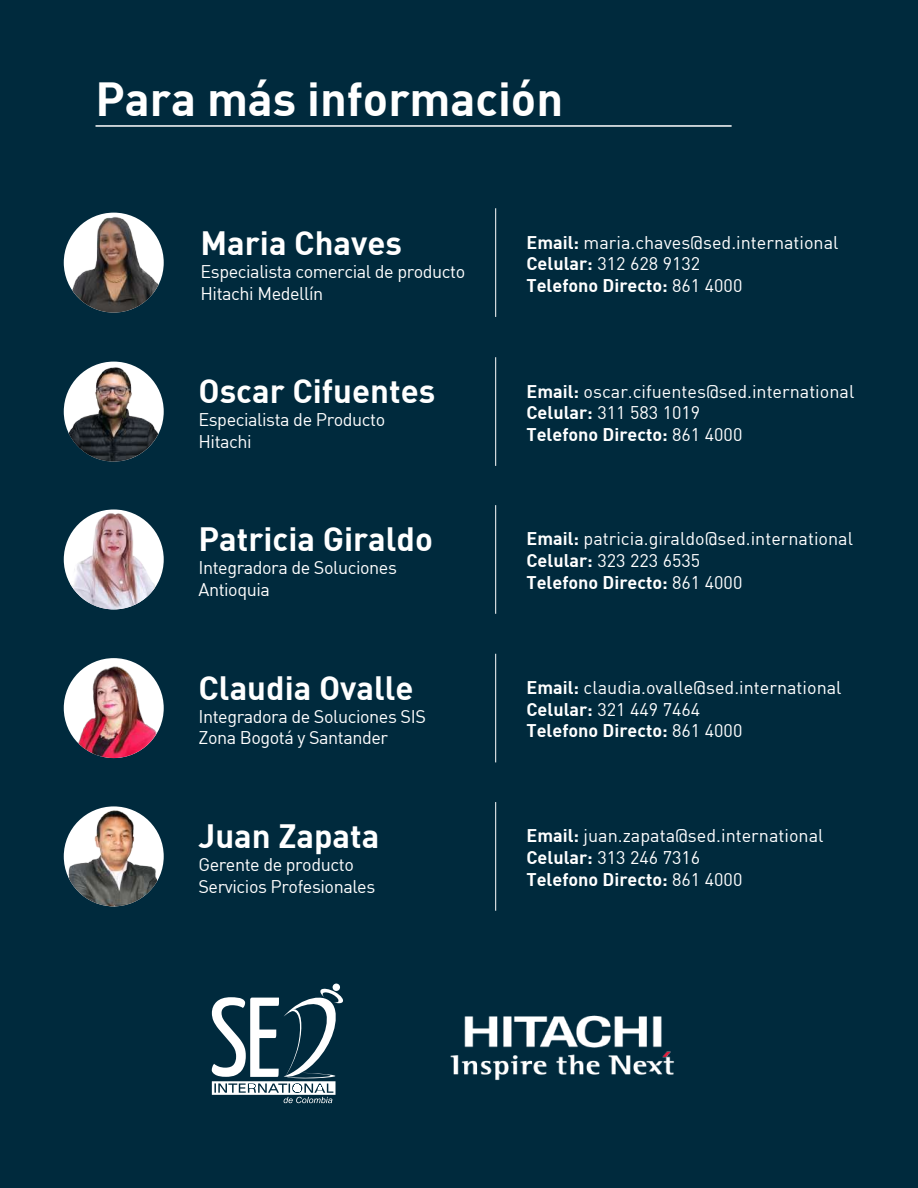
<style>
.page{position:relative;width:918px;height:1188px;background:#002a3d}
.page>*{position:absolute;margin:0;border:0;box-sizing:border-box;transform-origin:0 0}
.t1{font:46.8px "DIN Bold";color:#fff}
.t2{font:33px "DIN Bold";color:#fff}
.t3{font:18px/21.6px "DIN";color:#fff}
.t4{font:18px/21.6px "DIN";letter-spacing:-.025em;color:#fff}
.t5{font:18px "DIN Bold";color:#fff}
.s1{font-family:"DIN Bold"}
.s2{font-family:"DIN"}
</style>
<div class="page">
<hr style="left:96px;top:125px;width:636px;height:2px;background:#fff">
<hr style="left:495px;top:208px;width:1px;height:109px;background:#fff">
<hr style="left:495px;top:357px;width:1px;height:109px;background:#fff">
<hr style="left:495px;top:505px;width:1px;height:109px;background:#fff">
<hr style="left:495px;top:654px;width:1px;height:108px;background:#fff">
<hr style="left:495px;top:802px;width:1px;height:109px;background:#fff">
<img style="left:64px;top:214px;width:100px;height:99px">
<div style="left:64px;top:658px;width:100px;height:100px;background:#fff;border-radius:50%"></div>
<img style="left:64px;top:362px;width:100px;height:100px;border-radius:50px">
<img style="left:64px;top:509px;width:100px;height:100px;border-radius:50px">
<img style="left:68px;top:666px;width:93px;height:92px">
<img style="left:64px;top:807px;width:100px;height:99px">
<img style="left:450px;top:1015px;width:225px;height:66px">
<div style="left:333px;top:984px;width:7px;height:7px;background:#fff;border-radius:50%"></div>
<svg style="left:212px;top:988px;width:131px;height:115px"></svg>
<h1 class="t1" style="left:96px;top:69px;width:469px">Para más información</h1>
<h2 class="t2" style="left:201px;top:221px;width:203px">Maria Chaves</h2>
<p class="t4" style="left:201px;top:261px;width:266px">Especialista comercial de producto<br>Hitachi Medellín</p>
<h2 class="t2" style="left:198px;top:370px;width:238px">Oscar Cifuentes</h2>
<p class="t4" style="left:198px;top:409px;width:188px">Especialista de Producto<br>Hitachi</p>
<h2 class="t2" style="left:198px;top:517px;width:236px">Patricia Giraldo</h2>
<p class="t4" style="left:198px;top:557px;width:200px">Integradora de Soluciones<br>Antioquia</p>
<h2 class="t2" style="left:198px;top:666px;width:217px">Claudia Ovalle</h2>
<p class="t4" style="left:198px;top:705px;width:229px">Integradora de Soluciones SIS<br>Zona Bogotá y Santander</p>
<h2 class="t2" style="left:198px;top:814px;width:183px">Juan Zapata</h2>
<p class="t4" style="left:198px;top:854px;width:178px">Gerente de producto<br>Servicios Profesionales</p>
<p class="t3" style="left:526px;top:231px;width:314px"><span class="s1">Email:</span> maria.chaves@sed.international<br><span class="s1">Celular:</span> 312 628 9132</p>
<p class="t5" style="left:526px;top:274px;width:217px">Telefono Directo: <span class="s2">861 4000</span></p>
<p class="t3" style="left:526px;top:380px;width:329px"><span class="s1">Email:</span> oscar.cifuentes@sed.international<br><span class="s1">Celular:</span> 311 583 1019</p>
<p class="t5" style="left:526px;top:422px;width:217px">Telefono Directo: <span class="s2">861 4000</span></p>
<p class="t3" style="left:526px;top:528px;width:328px"><span class="s1">Email:</span> patricia.giraldo@sed.international<br><span class="s1">Celular:</span> 323 223 6535</p>
<p class="t5" style="left:526px;top:570px;width:217px">Telefono Directo: <span class="s2">861 4000</span></p>
<p class="t3" style="left:526px;top:676px;width:317px"><span class="s1">Email:</span> claudia.ovalle@sed.international<br><span class="s1">Celular:</span> 321 449 7464</p>
<p class="t5" style="left:526px;top:719px;width:217px">Telefono Directo: <span class="s2">861 4000</span></p>
<p class="t3" style="left:526px;top:825px;width:298px"><span class="s1">Email:</span> juan.zapata@sed.international<br><span class="s1">Celular:</span> 313 246 7316</p>
<p class="t5" style="left:526px;top:867px;width:217px">Telefono Directo: <span class="s2">861 4000</span></p>
</div>
